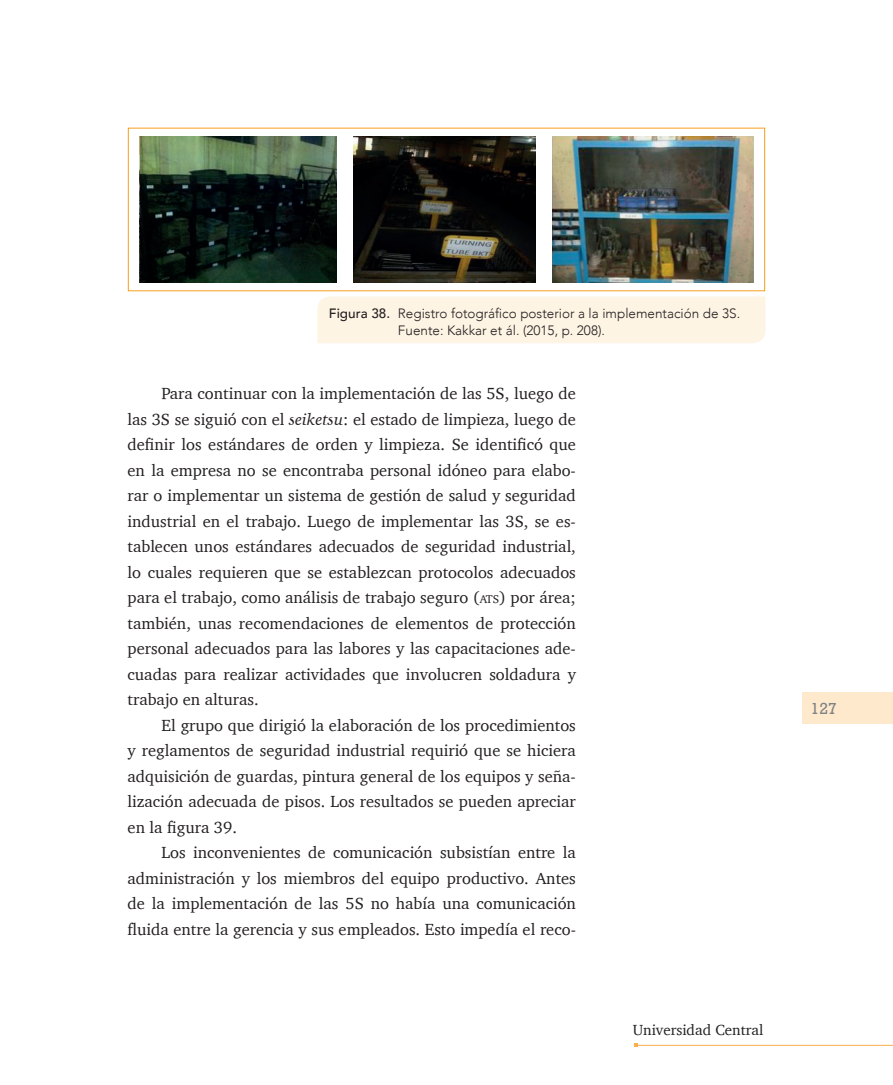
<style>
.page{position:relative;width:893px;height:1085px;background:#fff}
.page>*{position:absolute;margin:0;border:0;box-sizing:border-box;transform-origin:0 0}
.t1{font:16.5px/25.5px "Charter";color:#231f20;text-align:justify}
.t2{font:15px "Charter";color:#231f20}
.t3{font:15px "Rockwell";color:#808285}
.t4{font:300 13.5px/16.2px "Avenir";color:#231f20}
.s1{font-weight:500}
.s2{font-style:italic}
.s3{font-size:11.55px}
.s4{font-style:inherit}
</style>
<div class="page">
<div style="left:802px;top:692px;width:91px;height:31px;background:#fee9cc"></div>
<hr style="left:636px;top:1044px;width:257px;height:1px;background:#fbaf4b">
<div style="left:317px;top:296px;width:448px;height:47px;background:#fef4e4"></div>
<img style="left:139px;top:137px;width:197px;height:145px">
<img style="left:353px;top:137px;width:183px;height:145px">
<img style="left:553px;top:137px;width:201px;height:145px">
<p class="t4" style="left:398px;top:306px;width:344px;text-indent:-69px"><span class="s1">Figura 38.</span> Registro fotográfico posterior a la implementación de 3S.<br>Fuente: Kakkar et ál. (2015, p. 208).</p>
<p class="t1" style="left:128px;top:380px;width:450px;text-indent:34px">Para continuar con la implementación de las 5S, luego de las 3S se siguió con el <span class="s2">seiketsu</span>: el estado de limpieza, luego de definir los estándares de orden y limpieza. Se identificó que en la empresa no se encontraba personal idóneo para elabo&shy;rar o implementar un sistema de gestión de salud y seguridad industrial en el trabajo. Luego de implementar las 3S, se es&shy;tablecen unos estándares adecuados de seguridad industrial, lo cuales requieren que se establezcan protocolos adecuados para el trabajo, como análisis de trabajo seguro (<span class="s3">ats</span><span class="s4">)</span> por área; también, unas recomendaciones de elementos de protección personal adecuados para las labores y las capacitaciones ade&shy;cuadas para realizar actividades que involucren soldadura y trabajo en alturas.</p>
<p class="t1" style="left:128px;top:712px;width:450px;text-indent:34px">El grupo que dirigió la elaboración de los procedimientos y reglamentos de seguridad industrial requirió que se hiciera adquisición de guardas, pintura general de los equipos y seña&shy;lización adecuada de pisos. Los resultados se pueden apreciar en la figura 39.</p>
<p class="t1" style="left:128px;top:839px;width:450px;text-indent:34px">Los inconvenientes de comunicación subsistían entre la administración y los miembros del equipo productivo. Antes de la implementación de las 5S no había una comunicación fluida entre la gerencia y sus empleados. Esto impedía el reco-</p>
<p class="t2" style="left:633px;top:1016px;width:132px">Universidad Central</p>
<p class="t3" style="left:810px;top:698px;width:28px">127</p>
</div>
